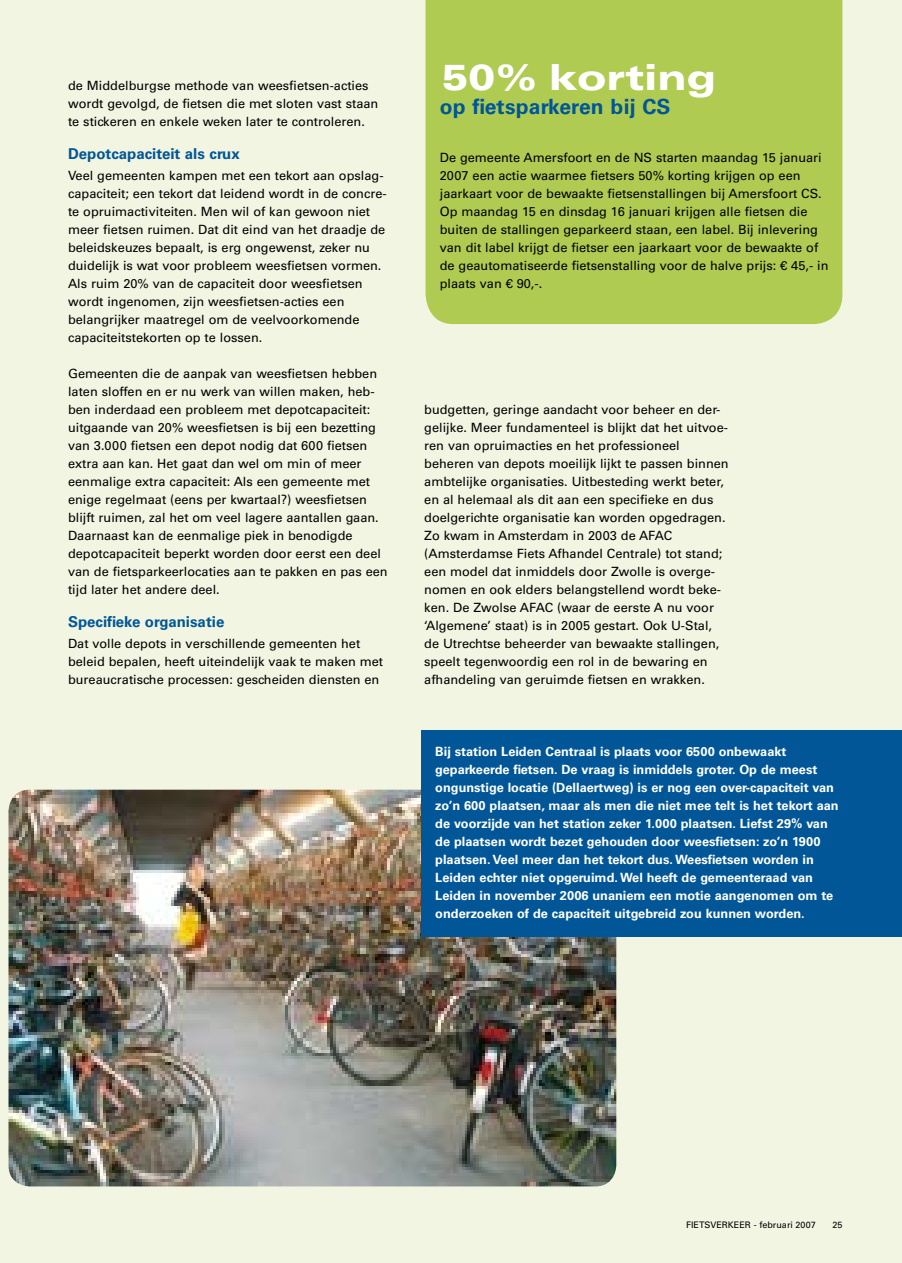
<style>
.page{position:relative;width:902px;height:1263px;background:#fff}
.page>*{position:absolute;margin:0;border:0;box-sizing:border-box;transform-origin:0 0}
.t1{font:900 expanded 36px "Univers LT Std";color:#fff}
.t2{font:700 21px "Univers LT Std";letter-spacing:.01em;color:#005697}
.t3{font:700 15px "Univers LT Std";color:#005697}
.t4{font:12.75px/18px "Univers LT Std";color:#000}
.t5{font:700 12.75px/18px "Univers LT Std";color:#fff}
.t6{font:9px "Univers LT Std";color:#000}
</style>
<div class="page">
<div style="left:0;top:0;width:901px;height:1263px;background:#f1f5e1"></div>
<img style="left:9px;top:790px;width:607px;height:396px;border-radius:21px">
<div style="left:425px;top:0;width:417px;height:324px;background:#afcb51"></div>
<div style="left:421px;top:730px;width:480px;height:206px;background:#005697"></div>
<p class="t4" style="left:68px;top:77px;width:312px">de Middelburgse methode van weesfietsen-acties wordt gevolgd, de fietsen die met sloten vast staan te stickeren en enkele weken later te controleren.</p>
<p class="t3" style="left:68px;top:145px;width:173px">Depotcapaciteit als crux</p>
<p class="t4" style="left:68px;top:167px;width:320px">Veel gemeenten kampen met een tekort aan opslag&shy;capaciteit; een tekort dat leidend wordt in de concre&shy;te opruimactiviteiten. Men wil of kan gewoon niet meer fietsen ruimen. Dat dit eind van het draadje de beleidskeuzes bepaalt, is erg ongewenst, zeker nu duidelijk is wat voor probleem weesfietsen vormen.<br>Als ruim 20% van de capaciteit door weesfietsen wordt ingenomen, zijn weesfietsen-acties een belangrijker maatregel om de veelvoorkomende capaciteitstekorten op te lossen.</p>
<p class="t4" style="left:68px;top:365px;width:321px">Gemeenten die de aanpak van weesfietsen hebben laten sloffen en er nu werk van willen maken, heb&shy;ben inderdaad een probleem met depotcapaciteit: uitgaande van 20% weesfietsen is bij een bezetting van 3.000 fietsen een depot nodig dat 600 fietsen extra aan kan. Het gaat dan wel om min of meer eenmalige extra capaciteit: Als een gemeente met enige regelmaat (eens per kwartaal?) weesfietsen blijft ruimen, zal het om veel lagere aantallen gaan.<br>Daarnaast kan de eenmalige piek in benodigde depotcapaciteit beperkt worden door eerst een deel van de fietsparkeerlocaties aan te pakken en pas een tijd later het andere deel.</p>
<p class="t3" style="left:68px;top:613px;width:158px">Specifieke organisatie</p>
<p class="t4" style="left:68px;top:635px;width:316px">Dat volle depots in verschillende gemeenten het beleid bepalen, heeft uiteindelijk vaak te maken met bureaucratische processen: gescheiden diensten en</p>
<p class="t1" style="left:441px;top:56px;width:276px">50% korting</p>
<p class="t2" style="left:440px;top:94px;width:232px">op fietsparkeren bij CS</p>
<p class="t4" style="left:440px;top:149px;width:390px">De gemeente Amersfoort en de NS starten maandag 15 januari 2007 een actie waarmee fietsers 50% korting krijgen op een jaarkaart voor de bewaakte fietsenstallingen bij Amersfoort CS.<br>Op maandag 15 en dinsdag 16 januari krijgen alle fietsen die buiten de stallingen geparkeerd staan, een label. Bij inlevering van dit label krijgt de fietser een jaarkaart voor de bewaakte of de geautomatiseerde fietsenstalling voor de halve prijs: € 45,- in plaats van € 90,-.</p>
<p class="t4" style="left:424px;top:401px;width:306px">budgetten, geringe aandacht voor beheer en der&shy;gelijke. Meer fundamenteel is blijkt dat het uitvoe&shy;ren van opruimacties en het professioneel beheren van depots moeilijk lijkt te passen binnen ambtelijke organisaties. Uitbesteding werkt beter, en al helemaal als dit aan een specifieke en dus doelgerichte organisatie kan worden opgedragen.<br>Zo kwam in Amsterdam in 2003 de AFAC (Amsterdamse Fiets Afhandel Centrale) tot stand; een model dat inmiddels door Zwolle is overge&shy;nomen en ook elders belangstellend wordt beke&shy;ken. De Zwolse AFAC (waar de eerste A nu voor ‘Algemene’ staat) is in 2005 gestart. Ook U-Stal, de Utrechtse beheerder van bewaakte stallingen, speelt tegenwoordig een rol in de bewaring en afhandeling van geruimde fietsen en wrakken.</p>
<p class="t5" style="left:435px;top:743px;width:405px">Bij station Leiden Centraal is plaats voor 6500 onbewaakt geparkeerde fietsen. De vraag is inmiddels groter. Op de meest ongunstige locatie (Dellaertweg) is er nog een over-capaciteit van zo’n 600 plaatsen, maar als men die niet mee telt is het tekort aan de voorzijde van het station zeker 1.000 plaatsen. Liefst 29% van de plaatsen wordt bezet gehouden door weesfietsen: zo’n 1900 plaatsen. Veel meer dan het tekort dus. Weesfietsen worden in Leiden echter niet opgeruimd. Wel heeft de gemeenteraad van Leiden in november 2006 unaniem een motie aangenomen om te onderzoeken of de capaciteit uitgebreid zou kunnen worden.</p>
<p class="t6" style="left:686px;top:1219px;width:131px">FIETSVERKEER - februari 2007</p>
<p class="t6" style="left:832px;top:1219px;width:12px">25</p>
</div>
